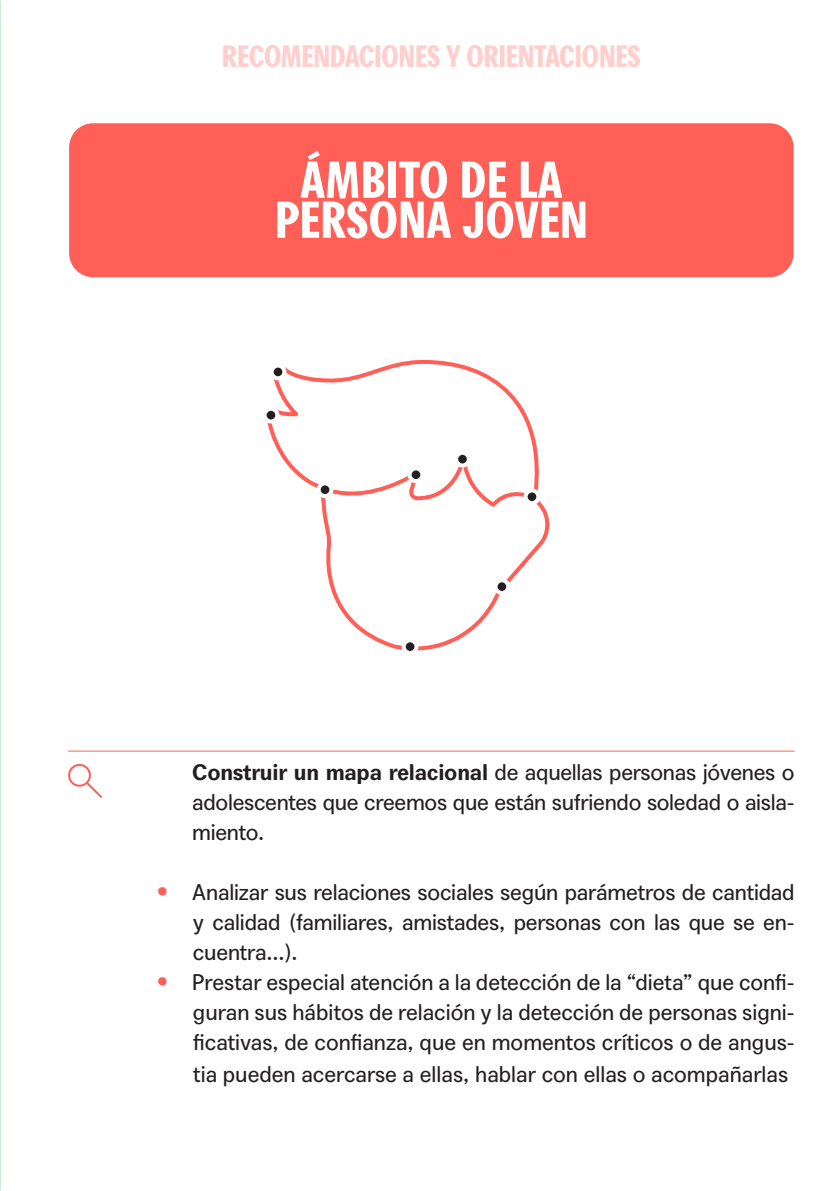
<style>
.page{position:relative;width:840px;height:1191px;background:#fff}
.page>*{position:absolute;margin:0;border:0;box-sizing:border-box;transform-origin:0 0}
.t1{font:50px/40px "Agipo Bold Cond";letter-spacing:-.01em;color:#fff;text-align:center}
.t2{font:30px "Agipo Bold Cond";letter-spacing:-.03em;color:#ffcfcd}
.t3{font:22px/30px "Agipo";letter-spacing:-.01em;color:#231f20;text-align:justify}
.s1{font-weight:700}
.s2{font-size:24px;color:#ff5f57}
</style>
<div class="page">
<div style="left:69px;top:123px;width:724px;height:154px;background:#ff5f57;border-radius:24px"></div>
<hr style="left:68px;top:750px;width:726px;height:1px;background:#ff5f57">
<svg style="left:68px;top:764px;width:34px;height:34px"></svg>
<svg style="left:267px;top:360px;width:283px;height:291px"></svg>
<div style="left:409px;top:468px;width:13px;height:13px;background:#231f20;border-radius:50%"></div>
<div style="left:407px;top:466px;width:17px;height:17px;border:4px solid #fff;border-radius:50%"></div>
<div style="left:456px;top:453px;width:12px;height:12px;background:#231f20;border-radius:50%"></div>
<div style="left:454px;top:451px;width:16px;height:16px;border:4px solid #fff;border-radius:50%"></div>
<div style="left:525px;top:490px;width:13px;height:13px;background:#231f20;border-radius:50%"></div>
<div style="left:523px;top:488px;width:17px;height:17px;border:4px solid #fff;border-radius:50%"></div>
<div style="left:403px;top:640px;width:13px;height:13px;background:#231f20;border-radius:50%"></div>
<div style="left:401px;top:638px;width:17px;height:17px;border:4px solid #fff;border-radius:50%"></div>
<div style="left:318px;top:483px;width:13px;height:13px;background:#231f20;border-radius:50%"></div>
<div style="left:316px;top:481px;width:17px;height:17px;border:4px solid #fff;border-radius:50%"></div>
<div style="left:264px;top:409px;width:13px;height:12px;background:#231f20;border-radius:50%"></div>
<div style="left:262px;top:407px;width:17px;height:16px;border:4px solid #fff;border-radius:50%"></div>
<div style="left:271px;top:365px;width:13px;height:13px;background:#231f20;border-radius:50%"></div>
<div style="left:269px;top:363px;width:17px;height:17px;border:4px solid #fff;border-radius:50%"></div>
<div style="left:495px;top:580px;width:13px;height:13px;background:#231f20;border-radius:50%"></div>
<div style="left:493px;top:578px;width:17px;height:17px;border:4px solid #fff;border-radius:50%"></div>
<h2 class="t2" style="left:221px;top:33px;width:420px">RECOMENDACIONES Y ORIENTACIONES</h2>
<h1 class="t1" style="left:274px;top:156px;width:315px">ÁMBITO DE LA<br>PERSONA JOVEN</h1>
<p class="t3" style="left:192px;top:755px;width:603px"><span class="s1">Construir un mapa relacional</span> de aquellas personas jóvenes o adolescentes que creemos que están sufriendo soledad o aisla&shy;miento.</p>
<p class="t3" style="left:193px;top:875px;width:602px;text-indent:-36px"><span class="s2">•</span> Analizar sus relaciones sociales según parámetros de cantidad y calidad (familiares, amistades, personas con las que se en&shy;cuentra...).</p>
<p class="t3" style="left:193px;top:965px;width:603px;text-indent:-36px"><span class="s2">•</span> Prestar especial atención a la detección de la “dieta” que confi&shy;guran sus hábitos de relación y la detección de personas signi&shy;ficativas, de confianza, que en momentos críticos o de angus-</p>
<p class="t3" style="left:193px;top:1057px;width:596px">tia pueden acercarse a ellas, hablar con ellas o acompañarlas</p>
</div>
